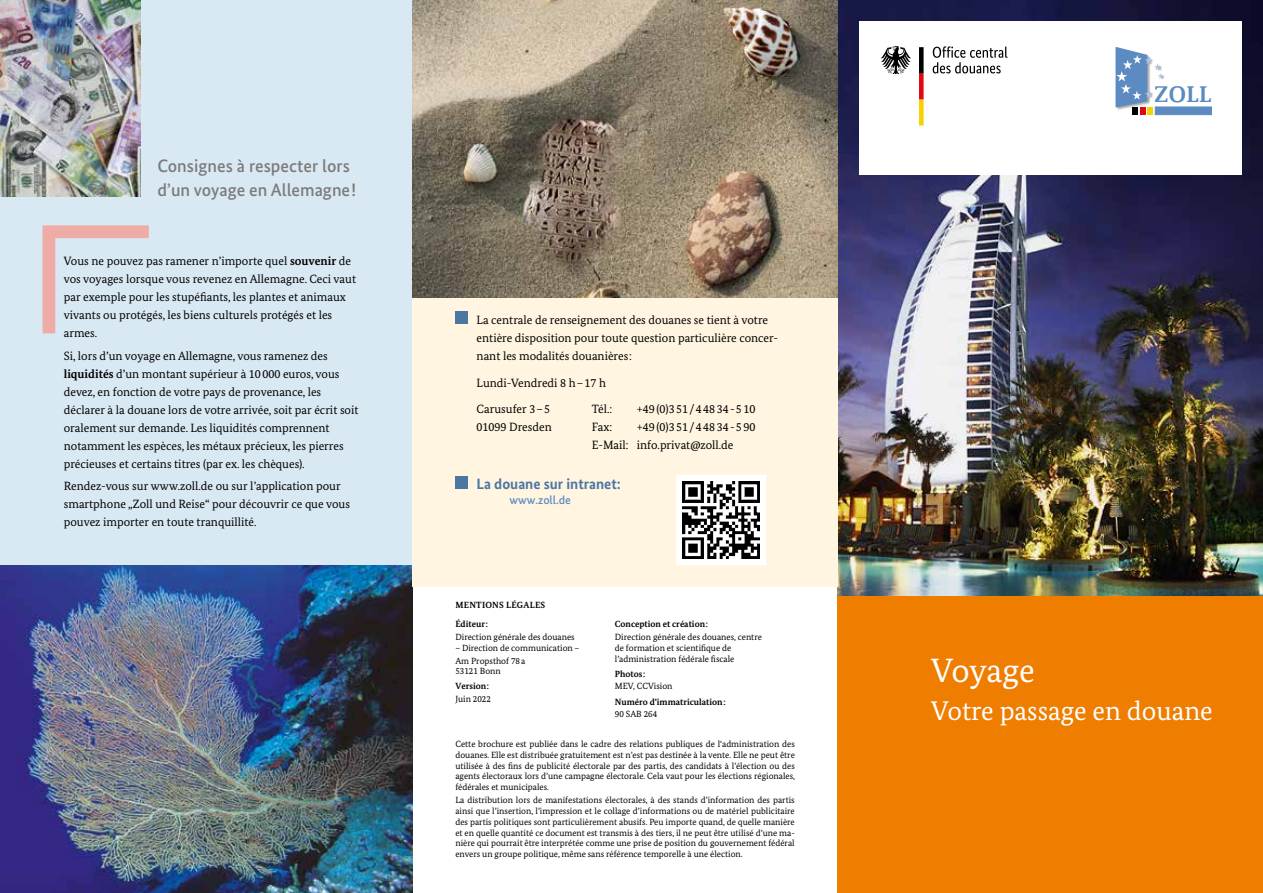
<style>
.page{position:relative;width:1263px;height:893px;background:#fff}
.page>*{position:absolute;margin:0;border:0;box-sizing:border-box;transform-origin:0 0}
.t1{font:33.75px "Bundes Serif";letter-spacing:-.005em;color:#fff}
.t2{font:27px "Bundes Serif";color:#fff}
.t3{font:600 23.55px "Demos EF";color:#5b8bc1}
.t4{font:500 18px/24px "Bundes Sans";color:#7c7b7b}
.t5{font:700 15px "Bundes Sans";color:#4c77a3}
.t6{font:12px/18px "Bundes Serif";color:#000}
.t7{font:500 12px "Bundes Sans";color:#5b8bc1}
.t8{font:9px/10.8px "Bundes Serif";color:#000}
.t9{font:700 9px "Bundes Serif";color:#000}
.t10{font:700 9px/19.4px "Bundes Serif";letter-spacing:.03em;color:#000}
.s1{font-weight:700}
</style>
<div class="page">
<div style="left:838px;top:595px;width:425px;height:298px;background:#ef7d00"></div>
<img style="left:838px;top:0;width:425px;height:595px">
<div style="left:0;top:0;width:412px;height:565px;background:#d9e9f3"></div>
<img style="left:0;top:0;width:140px;height:196px">
<img style="left:0;top:565px;width:412px;height:328px">
<div style="left:859px;top:21px;width:383px;height:153px;background:#fff"></div>
<img style="left:1117px;top:76px;width:54px;height:40px">
<svg style="left:1115px;top:47px;width:49px;height:61px"></svg>
<div style="left:1155px;top:107px;width:56px;height:8px;background:#5b8bc1"></div>
<div style="left:1132px;top:107px;width:5px;height:8px;background:#000"></div>
<div style="left:1140px;top:107px;width:5px;height:8px;background:#e30613"></div>
<div style="left:1148px;top:107px;width:5px;height:8px;background:#f8d200"></div>
<svg style="left:43px;top:225px;width:106px;height:108px"></svg>
<svg style="left:933px;top:46px;width:74px;height:27px"></svg>
<svg style="left:881px;top:46px;width:30px;height:28px"></svg>
<svg style="left:919px;top:47px;width:4px;height:78px"></svg>
<div style="left:412px;top:298px;width:426px;height:289px;background:#fff5e1"></div>
<img style="left:412px;top:0;width:426px;height:298px">
<div style="left:455px;top:311px;width:13px;height:13px;background:#4c77a3"></div>
<div style="left:455px;top:476px;width:13px;height:13px;background:#4c77a3"></div>
<div style="left:676px;top:475px;width:89px;height:90px;background:#fff"></div>
<img style="left:682px;top:482px;width:77px;height:76px">
<h3 class="t4" style="left:157px;top:154px;width:200px">Consignes à respecter lors d’un voyage en Allemagne!</h3>
<h3 class="t6" style="left:64px;top:252px;width:294px">Vous ne pouvez pas ramener n’importe quel <span class="s1">souvenir</span> de vos voyages lorsque vous revenez en Allemagne. Ceci vaut par exemple pour les stupéfiants, les plantes et animaux vivants ou protégés, les biens culturels protégés et les armes.</h3>
<p class="t6" style="left:64px;top:346px;width:296px">Si, lors d’un voyage en Allemagne, vous ramenez des <span class="s1">liquidités</span> d’un montant supérieur à 10 000 euros, vous devez, en fonction de votre pays de provenance, les déclarer à la douane lors de votre arrivée, soit par écrit soit oralement sur demande. Les liquidités comprennent notamment les espèces, les métaux précieux, les pierres précieuses et certains titres (par ex. les chèques).</p>
<h3 class="t6" style="left:64px;top:477px;width:288px">Rendez-vous sur www.zoll.de ou sur l’application pour smartphone „Zoll und Reise“ pour découvrir ce que vous pouvez importer en toute tranquillité.</h3>
<h3 class="t6" style="left:477px;top:311px;width:299px">La centrale de renseignement des douanes se tient à votre entière disposition pour toute question particulière concer nant les modalités douanières:</h3>
<h3 class="t6" style="left:477px;top:373px;width:131px">Lundi-Vendredi 8 h – 17 h</h3>
<h3 class="t6" style="left:477px;top:400px;width:75px">Carusufer 3 – 5</h3>
<h3 class="t6" style="left:592px;top:400px;width:22px">Tél.:</h3>
<h3 class="t6" style="left:637px;top:400px;width:120px">+49 (0)3 51 / 4 48 34 - 5 10</h3>
<h3 class="t6" style="left:477px;top:418px;width:77px">01099 Dresden</h3>
<h3 class="t6" style="left:592px;top:418px;width:22px">Fax:</h3>
<h3 class="t6" style="left:592px;top:418px;width:165px;text-indent:45px">+49 (0)3 51 / 4 48 34 - 5 90<br>E-Mail: info.privat@zoll.de</h3>
<h3 class="t5" style="left:477px;top:474px;width:146px">La douane sur intranet:</h3>
<h3 class="t7" style="left:509px;top:492px;width:63px">www.zoll.de</h3>
<p class="t10" style="left:455px;top:595px;width:91px">MENTIONS LÉGALES<br>Éditeur:</p>
<p class="t8" style="left:455px;top:631px;width:121px">Direction générale des douanes</p>
<p class="t8" style="left:455px;top:641px;width:126px;line-height:12.9px">– Direction de communication –<br>Am Propsthof 78 a</p>
<p class="t8" style="left:455px;top:666px;width:47px">53121 Bonn</p>
<p class="t9" style="left:455px;top:681px;width:35px">Version:</p>
<p class="t8" style="left:455px;top:694px;width:37px">Juin 2022</p>
<p class="t9" style="left:615px;top:618px;width:95px">Conception et création:</p>
<p class="t8" style="left:615px;top:631px;width:149px">Direction générale des douanes, centre de formation et scientifique de l’administration fédérale fiscale</p>
<p class="t9" style="left:615px;top:668px;width:32px">Photos:</p>
<p class="t8" style="left:615px;top:681px;width:59px">MEV, CCVision</p>
<p class="t9" style="left:615px;top:696px;width:112px">Numéro d’immatriculation:</p>
<p class="t8" style="left:615px;top:709px;width:44px">90 SAB 264</p>
<p class="t8" style="left:455px;top:738px;width:341px;text-align:justify">Cette brochure est publiée dans le cadre des relations publiques de l‘administration des douanes. Elle est distribuée gratuitement est n’est pas destinée à la vente. Elle ne peut être utilisée à des fins de publicité électorale par des partis, des candidats à l’élection ou des agents électoraux lors d’une campagne électorale. Cela vaut pour les élections régionales, fédérales et municipales.</p>
<p class="t8" style="left:455px;top:794px;width:341px;text-align:justify">La distribution lors de manifestations électorales, à des stands d’information des partis ainsi que l’insertion, l’impression et le collage d’informations ou de matériel publicitaire des partis politiques sont particulièrement abusifs. Peu importe quand, de quelle manière et en quelle quantité ce document est transmis à des tiers, il ne peut être utilisé d’une ma&shy;nière qui pourrait être interprétée comme une prise de position du gouvernement fédéral envers un groupe politique, même sans référence temporelle à une élection.</p>
<h3 class="t3" style="left:1154px;top:81px;width:58px">ZOLL</h3>
<h1 class="t1" style="left:931px;top:650px;width:105px">Voyage</h1>
<h2 class="t2" style="left:931px;top:694px;width:283px">Votre passage en douane</h2>
</div>
